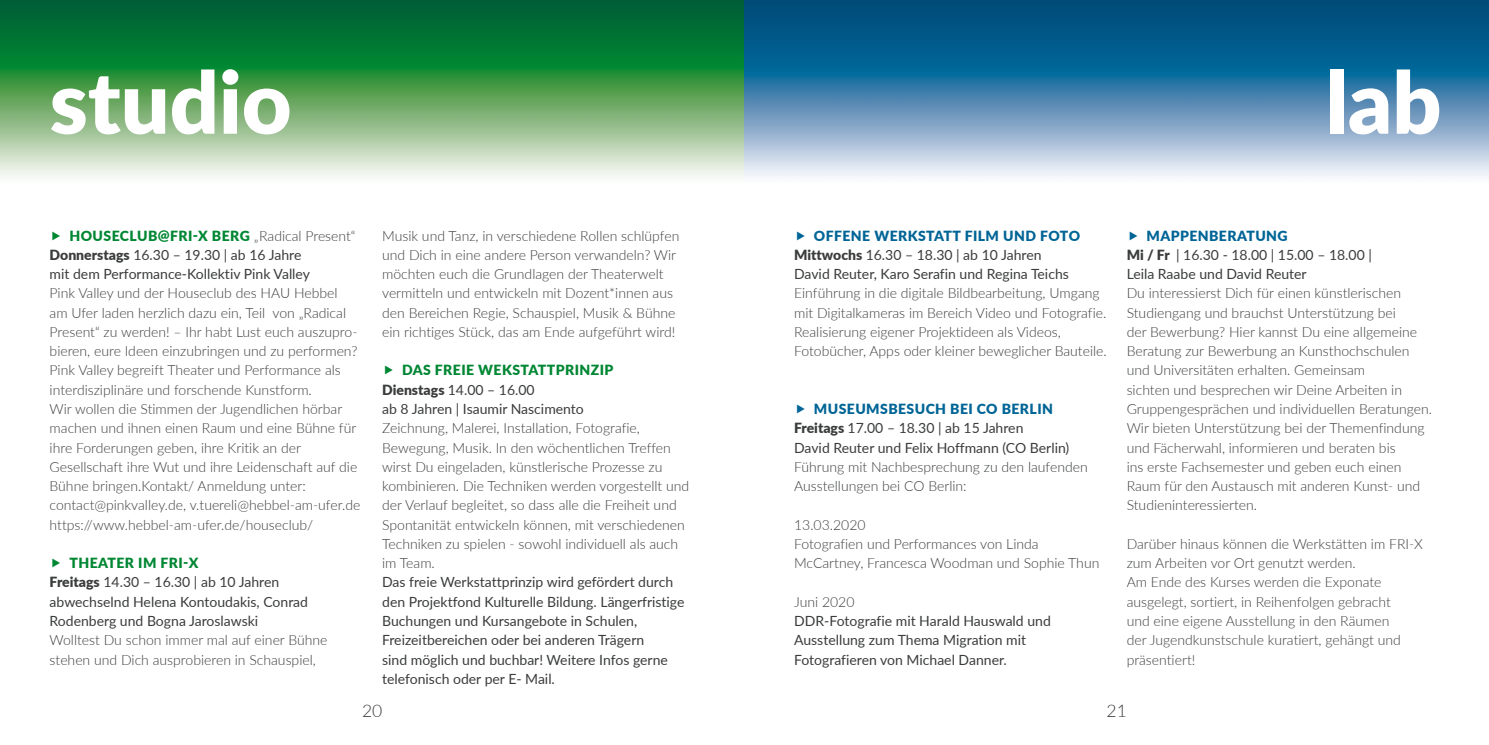
<style>
.page{position:relative;width:1489px;height:745px;background:#fff}
.page>*{position:absolute;margin:0;border:0;box-sizing:border-box;transform-origin:0 0}
.t1{font:900 85.75px "Lato";color:#fff}
.t2{font:300 17.5px "Lato";color:#3b3c3c}
.t3{font:300 14px/19.2px "Lato";color:#3b3c3c}
.t4{font:14px/19.2px "Lato";color:#3b3c3c}
.s1{font-weight:900;color:#008733}
.s2{font-weight:300}
.s3{font-weight:900}
.s4{font-weight:900;color:#006596}
</style>
<div class="page">
<img style="left:0;top:0;width:744px;height:177px">
<img style="left:744px;top:0;width:744px;height:177px">
<h1 class="t1" style="left:50px;top:56px;width:243px">studio</h1>
<p class="t4" style="left:50px;top:225px;width:307px;text-indent:20px"><span class="s1">HOUSECLUB@FRI-X BERG</span> <span class="s2">„Radical Present“<br></span><span class="s3">Donnerstags</span> 16.30 – 19.30 | ab 16 Jahre<br>mit dem Performance-Kollektiv Pink Valley</p>
<p class="t3" style="left:50px;top:284px;width:312px">Pink Valley und der Houseclub des HAU Hebbel<br>am Ufer laden herzlich dazu ein, Teil von „Radical Present“ zu werden! – Ihr habt Lust euch auszupro&shy;bieren, eure Ideen einzubringen und zu performen?<br>Pink Valley begreift Theater und Performance als interdisziplinäre und forschende Kunstform.<br>Wir wollen die Stimmen der Jugendlichen hörbar machen und ihnen einen Raum und eine Bühne für ihre Forderungen geben, ihre Kritik an der Gesellschaft ihre Wut und ihre Leidenschaft auf die Bühne bringen.Kontakt/ Anmeldung unter: contact@pinkvalley.de, v.tuereli@hebbel-am-ufer.de https://www.hebbel-am-ufer.de/houseclub/</p>
<p class="t4" style="left:50px;top:553px;width:260px;text-indent:20px"><span class="s1">THEATER IM FRI-X<br></span><span class="s3">Freitags</span> 14.30 – 16.30 | ab 10 Jahren abwechselnd Helena Kontoudakis, Conrad<br>Rodenberg und Bogna Jaroslawski</p>
<p class="t3" style="left:50px;top:630px;width:279px">Wolltest Du schon immer mal auf einer Bühne stehen und Dich ausprobieren in Schauspiel,</p>
<p class="t3" style="left:382px;top:226px;width:299px">Musik und Tanz, in verschiedene Rollen schlüpfen und Dich in eine andere Person verwandeln? Wir möchten euch die Grundlagen der Theaterwelt vermitteln und entwickeln mit Dozent*innen aus den Bereichen Regie, Schauspiel, Musik &amp; Bühne ein richtiges Stück, das am Ende aufgeführt wird!</p>
<p class="t4" style="left:382px;top:360px;width:233px;text-indent:20px"><span class="s1">DAS FREIE WEKSTATTPRINZIP<br></span><span class="s3">Dienstags</span> 14.00 – 16.00<br>ab 8 Jahren | Isaumir Nascimento</p>
<p class="t3" style="left:382px;top:418px;width:308px">Zeichnung, Malerei, Installation, Fotografie, Bewegung, Musik. In den wöchentlichen Treffen wirst Du eingeladen, künstlerische Prozesse zu kombinieren. Die Techniken werden vorgestellt und der Verlauf begleitet, so dass alle die Freiheit und Spontanität entwickeln können, mit verschiedenen Techniken zu spielen - sowohl individuell als auch im Team.</p>
<p class="t4" style="left:382px;top:572px;width:304px">Das freie Werkstattprinzip wird gefördert durch den Projektfond Kulturelle Bildung. Längerfristige Buchungen und Kursangebote in Schulen, Freizeitbereichen oder bei anderen Trägern<br>sind möglich und buchbar! Weitere Infos gerne telefonisch oder per E- Mail.</p>
<p class="t2" style="left:362px;top:701px;width:22px">20</p>
<h1 class="t1" style="left:1325px;top:56px;width:117px">lab</h1>
<p class="t4" style="left:794px;top:225px;width:287px;text-indent:20px"><span class="s4">OFFENE WERKSTATT FILM UND FOTO<br></span><span class="s3">Mittwochs</span> 16.30 – 18.30 | ab 10 Jahren<br>David Reuter, Karo Serafin und Regina Teichs</p>
<p class="t3" style="left:794px;top:284px;width:314px">Einführung in die digitale Bildbearbeitung, Umgang mit Digitalkameras im Bereich Video und Fotografie.<br>Realisierung eigener Projektideen als Videos, Fotobücher, Apps oder kleiner beweglicher Bauteile.</p>
<p class="t4" style="left:794px;top:399px;width:277px;text-indent:20px"><span class="s4">MUSEUMSBESUCH BEI CO BERLIN<br></span><span class="s3">Freitags</span> 17.00 – 18.30 | ab 15 Jahren<br>David Reuter und Felix Hoffmann (CO Berlin)</p>
<p class="t3" style="left:794px;top:457px;width:295px">Führung mit Nachbesprechung zu den laufenden<br>Ausstellungen bei CO Berlin:</p>
<p class="t3" style="left:794px;top:515px;width:307px">13.03.2020<br>Fotografien und Performances von Linda<br>McCartney, Francesca Woodman und Sophie Thun</p>
<p class="t3" style="left:794px;top:592px;width:62px">Juni 2020</p>
<p class="t4" style="left:794px;top:610px;width:258px">DDR-Fotografie mit Harald Hauswald und<br>Ausstellung zum Thema Migration mit<br>Fotografieren von Michael Danner.</p>
<p class="t4" style="left:1126px;top:225px;width:247px;text-indent:20px"><span class="s4">MAPPENBERATUNG<br></span><span class="s3">Mi / Fr</span> | 16.30 - 18.00 | 15.00 – 18.00 |<br>Leila Raabe und David Reuter</p>
<p class="t3" style="left:1126px;top:284px;width:307px">Du interessierst Dich für einen künstlerischen Studiengang und brauchst Unterstützung bei<br>der Bewerbung? Hier kannst Du eine allgemeine Beratung zur Bewerbung an Kunsthochschulen und Universitäten erhalten. Gemeinsam<br>sichten und besprechen wir Deine Arbeiten in Gruppengesprächen und individuellen Beratungen.<br>Wir bieten Unterstützung bei der Themenfindung und Fächerwahl, informieren und beraten bis<br>ins erste Fachsemester und geben euch einen Raum für den Austausch mit anderen Kunst- und Studieninteressierten.</p>
<p class="t3" style="left:1126px;top:534px;width:297px">Darüber hinaus können die Werkstätten im FRI-X zum Arbeiten vor Ort genutzt werden.<br>Am Ende des Kurses werden die Exponate ausgelegt, sortiert, in Reihenfolgen gebracht<br>und eine eigene Ausstellung in den Räumen<br>der Jugendkunstschule kuratiert, gehängt und präsentiert!</p>
<p class="t2" style="left:1106px;top:701px;width:22px">21</p>
</div>
